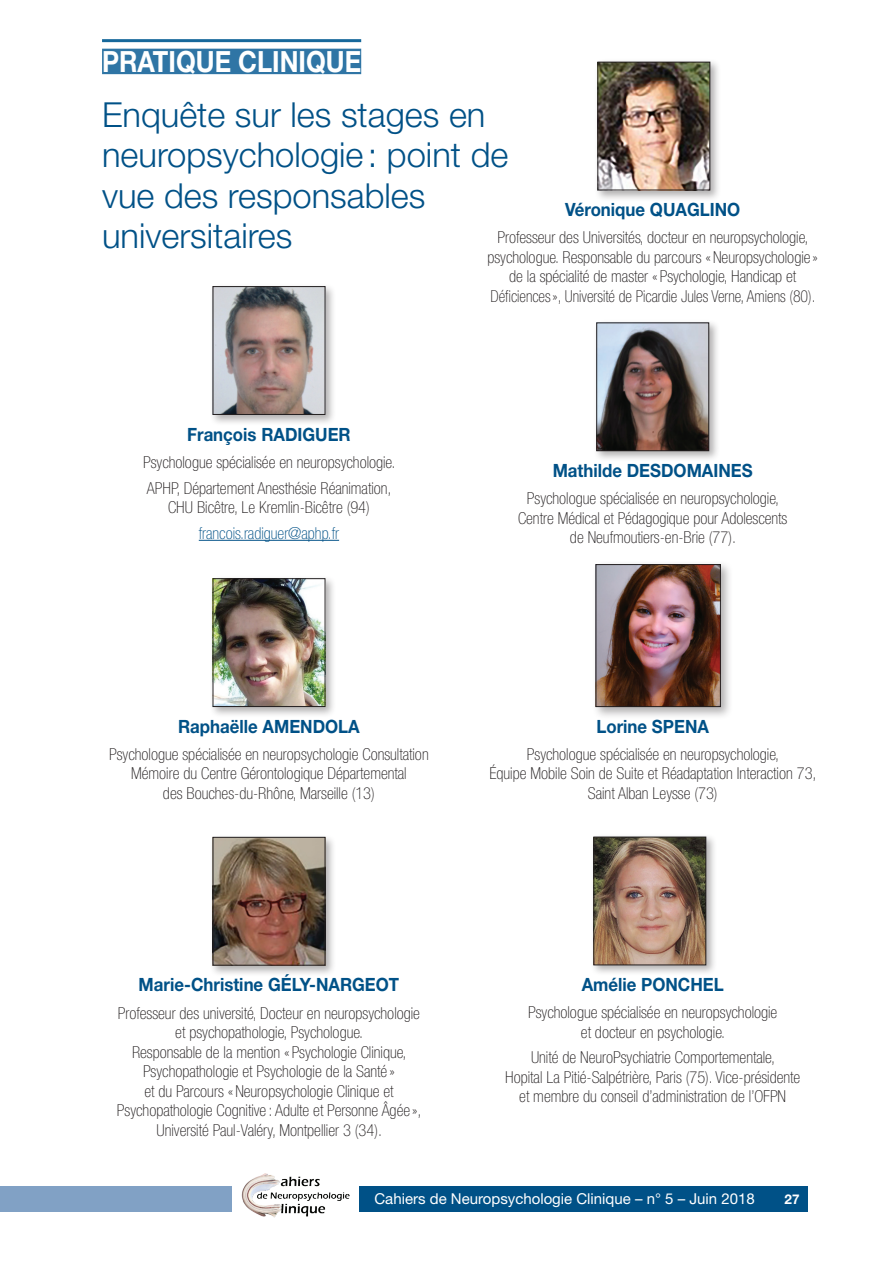
<style>
.page{position:relative;width:893px;height:1263px;background:#fff}
.page>*{position:absolute;margin:0;border:0;box-sizing:border-box;transform-origin:0 0}
.t1{font:300 34.5px/40.5px "Helvetica Neue LT Std";color:#005187}
.t2{font:700 29.25px "Helvetica Neue LT Std";color:#fff;scale:.87 1}
.t3{font:700 18.3px "Helvetica Neue LT Std";color:#005187;scale:.92 1}
.t4{font:100 condensed 16.5px/19.5px "Helvetica Neue LT Std";color:#231f20;text-align:center}
.t5{font:100 condensed 16.5px "Helvetica Neue LT Std";color:#005187}
.t6{font:15px "Helvetica Neue LT Std";color:#fff}
.t7{font:700 13.5px "Helvetica Neue LT Std";color:#fff}
</style>
<div class="page">
<div style="left:360px;top:1186px;width:448px;height:25px;background:#005187"></div>
<div style="left:0;top:1186px;width:232px;height:25px;background:#81a1c5"></div>
<img style="left:241px;top:1174px;width:109px;height:43px">
<hr style="left:199px;top:540px;width:140px;height:1px;background:#005187">
<hr style="left:102px;top:39px;width:259px;height:3px;background:#16689b">
<div style="left:102px;top:49px;width:259px;height:25px;background:#2f75a5"></div>
<div style="left:210px;top:283px;width:126px;height:143px;background:#231f20;opacity:.35"></div>
<img style="left:215px;top:288px;width:108px;height:125px">
<div style="left:213px;top:286px;width:112px;height:129px;border:1px solid #231f20"></div>
<div style="left:210px;top:575px;width:126px;height:143px;background:#231f20;opacity:.35"></div>
<img style="left:215px;top:580px;width:108px;height:125px">
<div style="left:213px;top:578px;width:112px;height:129px;border:1px solid #231f20"></div>
<div style="left:210px;top:834px;width:126px;height:143px;background:#231f20;opacity:.35"></div>
<img style="left:215px;top:839px;width:108px;height:124px">
<div style="left:213px;top:837px;width:112px;height:128px;border:1px solid #231f20"></div>
<div style="left:594px;top:59px;width:127px;height:143px;background:#231f20;opacity:.35"></div>
<img style="left:599px;top:64px;width:109px;height:124px">
<div style="left:597px;top:62px;width:113px;height:128px;border:1px solid #231f20"></div>
<div style="left:593px;top:319px;width:127px;height:143px;background:#231f20;opacity:.35"></div>
<img style="left:598px;top:324px;width:109px;height:125px">
<div style="left:596px;top:322px;width:113px;height:129px;border:1px solid #231f20"></div>
<div style="left:592px;top:561px;width:141px;height:159px;background:#231f20;opacity:.35"></div>
<img style="left:598px;top:566px;width:121px;height:139px">
<div style="left:596px;top:564px;width:125px;height:143px;border:1px solid #231f20"></div>
<div style="left:590px;top:834px;width:127px;height:143px;background:#231f20;opacity:.35"></div>
<img style="left:595px;top:839px;width:109px;height:124px">
<div style="left:593px;top:837px;width:113px;height:128px;border:1px solid #231f20"></div>
<h2 class="t2" style="left:102px;top:43px;width:299px">PRATIQUE CLINIQUE</h2>
<h1 class="t1" style="left:102px;top:93px;width:408px">Enquête sur les stages en neuropsychologie: point de vue des responsables universitaires</h1>
<p class="t3" style="left:565px;top:198px;width:192px">Véronique QUAGLINO</p>
<p class="t4" style="left:487px;top:228px;width:332px">Professeur des Universités, docteur en neuropsychologie, psychologue. Responsable du parcours «Neuropsychologie » de la spécialité de master « Psychologie, Handicap et Déficiences», Université de Picardie Jules Verne, Amiens (80).</p>
<p class="t3" style="left:187px;top:423px;width:179px">François RADIGUER</p>
<p class="t4" style="left:143px;top:450px;width:254px;line-height:25.5px;text-align:left">Psychologue spécialisée en neuropsychologie.<br>APHP, Département Anesthésie Réanimation,</p>
<p class="t4" style="left:168px;top:497px;width:203px">CHU Bicêtre, Le Kremlin-Bicêtre (94)</p>
<p class="t5" style="left:199px;top:524px;width:142px">francois.radiguer@aphp.fr</p>
<p class="t3" style="left:553px;top:459px;width:219px">Mathilde DESDOMAINES</p>
<p class="t4" style="left:518px;top:488px;width:271px">Psychologue spécialisée en neuropsychologie,<br>Centre Médical et Pédagogique pour Adolescents de Neufmoutiers-en-Brie (77).</p>
<p class="t3" style="left:178px;top:715px;width:199px">Raphaëlle AMENDOLA</p>
<p class="t4" style="left:109px;top:744px;width:321px">Psychologue spécialisée en neuropsychologie Consultation<br>Mémoire du Centre Gérontologique Départemental<br>des Bouches-du-Rhône, Marseille (13)</p>
<p class="t3" style="left:596px;top:715px;width:124px">Lorine SPENA</p>
<p class="t4" style="left:490px;top:744px;width:328px">Psychologue spécialisée en neuropsychologie,<br>Équipe Mobile Soin de Suite et Réadaptation Interaction 73,<br>Saint Alban Leysse (73)</p>
<p class="t3" style="left:139px;top:973px;width:285px">Marie-Christine GÉLY-NARGEOT</p>
<p class="t4" style="left:117px;top:1003px;width:306px">Professeur des université, Docteur en neuropsychologie et psychopathologie, Psychologue.<br>Responsable de la mention « Psychologie Clinique, Psychopathologie et Psychologie de la Santé »<br>et du Parcours «Neuropsychologie Clinique et Psychopathologie Cognitive : Adulte et Personne Âgée », Université Paul-Valéry, Montpellier 3 (34).</p>
<p class="t3" style="left:582px;top:973px;width:156px">Amélie PONCHEL</p>
<p class="t4" style="left:528px;top:1002px;width:251px">Psychologue spécialisée en neuropsychologie et docteur en psychologie.</p>
<p class="t4" style="left:505px;top:1047px;width:297px">Unité de NeuroPsychiatrie Comportementale,<br>Hopital La Pitié-Salpétrière, Paris (75). Vice-présidente et membre du conseil d’administration de l’OFPN</p>
<p class="t6" style="left:374px;top:1190px;width:382px">Cahiers de Neuropsychologie Clinique – n° 5 – Juin 2018</p>
<p class="t7" style="left:784px;top:1190px;width:17px">27</p>
</div>
